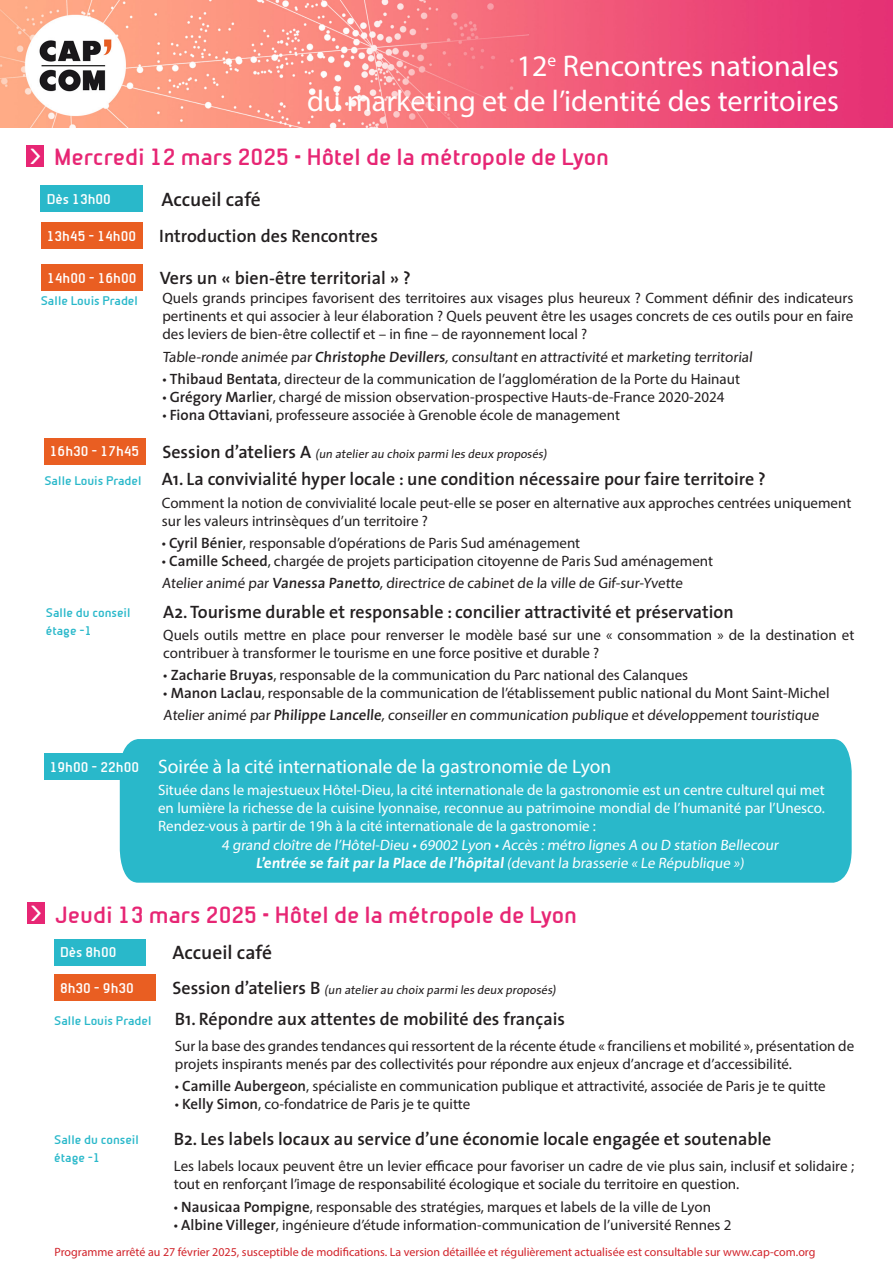
<style>
.page{position:relative;width:893px;height:1263px;background:#fff}
.page>*{position:absolute;margin:0;border:0;box-sizing:border-box;transform-origin:0 0}
.t1{font:30px "Myriad Pro";color:#fff}
.Jour{font:700 22.5px "Beta Sans";color:#e72674}
.t2{font:700 21px "Beta Sans";color:#fff}
.Texte{font:19.5px "Myriad Pro";color:#fff}
.Titre{font:600 19.5px "The Sans";color:#231f20}
.Titre-2{font:600 18px "The Sans";color:#231f20}
.Titre-3{font:15px/18px "Myriad Pro";color:#231f20}
.Texte-2{font:15px/18px "Myriad Pro";color:#fff;text-align:justify}
.Texte-3{font:700 15px "The Sans";color:#fff}
.t3{font:700 13.5px "Beta Sans";color:#fff}
.t4{font:12px "Myriad Pro";color:#d1232a}
.Titre-4{font:12px "The Sans";color:#231f20}
.Salle{font:700 12px "Beta Sans";color:#29b8ca}
.s1{font-family:"The Sans";font-weight:600}
.s2{font-weight:600;font-size:18px}
.s3{font-family:"Myriad Pro";font-weight:400}
</style>
<div class="page">
<div style="left:120px;top:739px;width:732px;height:144px;background:#29b8ca"></div>
<img style="left:0;top:0;width:893px;height:127px">
<div style="left:27px;top:146px;width:17px;height:21px;background:#e72674"></div>
<div style="left:41px;top:185px;width:102px;height:27px;background:#29b8ca"></div>
<div style="left:41px;top:222px;width:101px;height:26px;background:#e95e22"></div>
<div style="left:41px;top:265px;width:102px;height:26px;background:#e95e22"></div>
<div style="left:44px;top:753px;width:101px;height:27px;background:#29b8ca"></div>
<div style="left:44px;top:438px;width:101px;height:26px;background:#e95e22"></div>
<div style="left:27px;top:902px;width:17px;height:22px;background:#e72674"></div>
<div style="left:54px;top:939px;width:92px;height:26px;background:#29b8ca"></div>
<div style="left:54px;top:974px;width:101px;height:27px;background:#e95e22"></div>
<p class="t2" style="left:30px;top:144px;width:13px">&gt;</p>
<p class="t1" style="left:517px;top:48px;width:324px">12<sup>e</sup> Rencontres nationales</p>
<p class="t1" style="left:307px;top:82px;width:534px">du marketing et de l’identité des territoires</p>
<p class="Jour" style="left:54px;top:144px;width:557px">Mercredi 12 mars 2025 • Hôtel de la métropole de Lyon</p>
<p class="t3" style="left:47px;top:191px;width:66px">Dès 13h00</p>
<p class="Titre" style="left:161px;top:183px;width:101px">Accueil café</p>
<p class="t3" style="left:47px;top:228px;width:91px">13h45 - 14h00</p>
<p class="Titre-2" style="left:159px;top:221px;width:220px">Introduction des Rencontres</p>
<p class="t3" style="left:47px;top:270px;width:91px">14h00 - 16h00</p>
<p class="Titre-2" style="left:160px;top:263px;width:253px">Vers un « bien-être territorial » ?</p>
<p class="Titre-3" style="left:162px;top:289px;width:692px;text-align:justify">Quels grands principes favorisent des territoires aux visages plus heureux ? Comment définir des indicateurs pertinents et qui associer à leur élaboration ? Quels peuvent être les usages concrets de ces outils pour en faire des leviers de bien-être collectif et – in fine – de rayonnement local ?</p>
<p class="Titre-3" style="left:162px;top:347px;width:593px">Table-ronde animée par <span class="s1">Christophe Devillers</span>, consultant en attractivité et marketing territorial</p>
<p class="Titre-3" style="left:162px;top:370px;width:579px">• <span class="s1">Thibaud Bentata</span>, directeur de la communication de l’agglomération de la Porte du Hainaut</p>
<p class="Titre-3" style="left:162px;top:388px;width:564px">• <span class="s1">Grégory Marlier</span>, chargé de mission observation-prospective Hauts-de-France 2020-2024</p>
<p class="Titre-3" style="left:162px;top:406px;width:459px">• <span class="s1">Fiona Ottaviani</span>, professeure associée à Grenoble école de management</p>
<p class="Salle" style="left:41px;top:293px;width:99px">Salle Louis Pradel</p>
<p class="t3" style="left:50px;top:444px;width:91px">16h30 - 17h45</p>
<p class="Titre-4" style="left:162px;top:444px;width:388px"><span class="s2">S e s s i o n d ’ate l i e rs A</span> (un atelierau choix parmiles deux proposés)</p>
<p class="Titre-2" style="left:162px;top:464px;width:605px">A1. La convivialité hyper locale : une condition nécessaire pour faire territoire ?</p>
<p class="Titre-3" style="left:162px;top:493px;width:691px">Comment la notion de convivialité locale peut-elle se poser en alternative aux approches centrées uniquement sur les valeurs intrinsèques d’un territoire ?</p>
<p class="Titre-3" style="left:162px;top:534px;width:420px">• <span class="s1">Cyril Bénier</span>, responsable d’opérations de Paris Sud aménagement</p>
<p class="Titre-3" style="left:162px;top:552px;width:553px">• <span class="s1">Camille Scheed</span>, chargée de projets participation citoyenne de Paris Sud aménagement</p>
<p class="Titre-3" style="left:162px;top:574px;width:524px">Atelier animé par <span class="s1">Vanessa Panetto</span>, directrice de cabinet de la ville de Gif-sur-Yvette</p>
<p class="Salle" style="left:44px;top:474px;width:99px">Salle Louis Pradel</p>
<p class="Salle" style="left:46px;top:606px;width:86px">Salle du conseil</p>
<p class="Salle" style="left:46px;top:624px;width:47px">étage -1</p>
<p class="t3" style="left:50px;top:759px;width:91px">19h00 - 22h00</p>
<p class="Titre-2" style="left:163px;top:596px;width:572px">A2. Tourisme durable et responsable : concilier attractivité et préservation</p>
<p class="Titre-3" style="left:163px;top:626px;width:692px">Quels outils mettre en place pour renverser le modèle basé sur une « consommation » de la destination et contribuer à transformer le tourisme en une force positive et durable ?</p>
<p class="Titre-3" style="left:163px;top:666px;width:526px">• <span class="s1">Zacharie Bruyas</span>, responsable de la communication du Parc national des Calanques</p>
<p class="Titre-3" style="left:163px;top:684px;width:668px">• <span class="s1">Manon Laclau</span>, responsable de la communication de l’établissement public national du Mont Saint-Michel</p>
<p class="Titre-3" style="left:163px;top:706px;width:659px">Atelier animé par <span class="s1">Philippe Lancelle</span>, conseiller en communication publique et développement touristique</p>
<p class="Texte" style="left:158px;top:754px;width:455px">Soirée à la cité internationale de la gastronomie de Lyon</p>
<p class="Texte-2" style="left:158px;top:781px;width:668px">Située dans le majestueux Hôtel-Dieu, la cité internationale de la gastronomie est un centre culturel qui met en lumière la richesse de la cuisine lyonnaise, reconnue au patrimoine mondial de l’humanité par l’Unesco.<br>Rendez-vous à partir de 19h à la cité internationale de la gastronomie :</p>
<p class="Texte-2" style="left:222px;top:836px;width:561px">4 grand cloître de l’Hôtel-Dieu • 69002 Lyon • Accès : métro lignes A ou D station Bellecour</p>
<p class="Texte-3" style="left:256px;top:850px;width:492px">L’entrée se fait parla Place de l’hôpital<span class="s3">(devant la brasserie « Le République »)</span></p>
<p class="t2" style="left:30px;top:901px;width:13px">&gt;</p>
<p class="Jour" style="left:55px;top:902px;width:524px">Jeudi 13 mars 2025 • Hôtel de la métropole de Lyon</p>
<p class="t3" style="left:60px;top:944px;width:58px">Dès 8h00</p>
<p class="Titre" style="left:172px;top:936px;width:101px">Accueil café</p>
<p class="t3" style="left:60px;top:980px;width:75px">8h30 - 9h30</p>
<p class="Titre-4" style="left:172px;top:980px;width:388px"><span class="s2">S e s s i o n d ’ate l i e rs B</span> (un atelierau choix parmiles deux proposés)</p>
<p class="Titre-2" style="left:175px;top:1003px;width:392px">B1. Répondre aux attentes de mobilité des français</p>
<p class="Titre-3" style="left:175px;top:1037px;width:681px">Sur la base des grandes tendances qui ressortent de la récente étude « franciliens et mobilité », présentation de projets inspirants menés par des collectivités pour répondre aux enjeux d’ancrage et d’accessibilité.</p>
<p class="Titre-3" style="left:175px;top:1077px;width:652px">• <span class="s1">Camille Aubergeon</span>, spécialiste en communication publique et attractivité, associée de Paris je te quitte</p>
<p class="Titre-3" style="left:175px;top:1095px;width:297px">• <span class="s1">Kelly Simon</span>, co-fondatrice de Paris je te quitte</p>
<p class="Salle" style="left:54px;top:1014px;width:99px">Salle Louis Pradel</p>
<p class="Salle" style="left:54px;top:1133px;width:86px">Salle du conseil</p>
<p class="Salle" style="left:54px;top:1151px;width:47px">étage -1</p>
<p class="Titre-2" style="left:174px;top:1124px;width:599px">B2. Les labels locaux au service d’une économie locale engagée et soutenable</p>
<p class="Titre-3" style="left:174px;top:1157px;width:682px">Les labels locaux peuvent être un levier efficace pour favoriser un cadre de vie plus sain, inclusif et solidaire ; tout en renforçant l’image de responsabilité écologique et sociale du territoire en question.</p>
<p class="Titre-3" style="left:174px;top:1197px;width:539px">• <span class="s1">Nausicaa Pompigne</span>, responsable des stratégies, marques et labels de la ville de Lyon</p>
<p class="Titre-3" style="left:174px;top:1215px;width:559px">• <span class="s1">Albine Villeger</span>, ingénieure d’étude information-communication de l’université Rennes 2</p>
<p class="t4" style="left:55px;top:1244px;width:762px">Programme arrêté au 27 février 2025, susceptible de modifications. La version détaillée et régulièrement actualisée est consultable sur www.cap-com.org</p>
</div>
